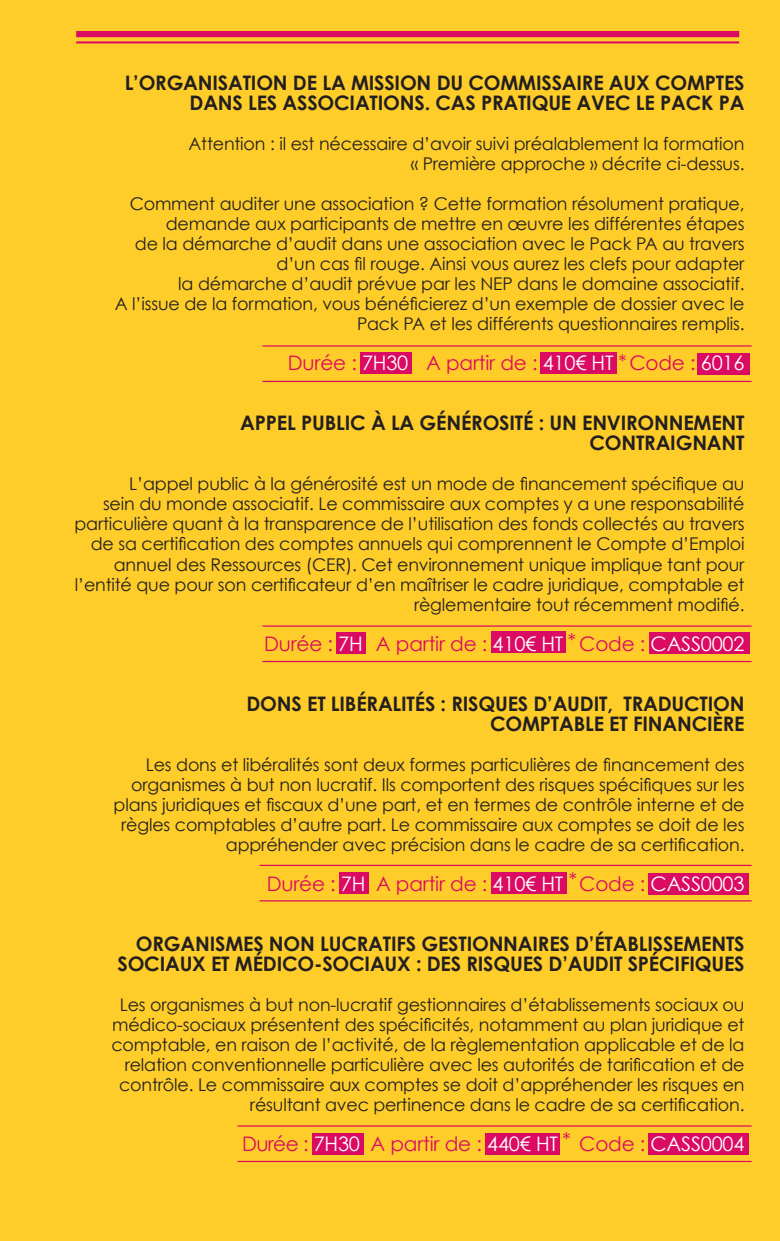
<style>
.page{position:relative;width:780px;height:1241px;background:#fff}
.page>*{position:absolute;margin:0;border:0;box-sizing:border-box;transform-origin:0 0}
.t1{font:700 20px/20px "Century Gothic";letter-spacing:-.01em;color:#231f20;text-align:right}
.t2{font:20px "Century Gothic";letter-spacing:-.01em;color:#db0a62}
.t3{font:17.5px/20px "Century Gothic";letter-spacing:-.01em;color:#231f20;text-align:right}
.s1{color:#fff}
</style>
<div class="page">
<div style="left:0;top:0;width:780px;height:1240px;background:#fecd29"></div>
<div style="left:360px;top:352px;width:52px;height:21px;background:#db0a62"></div>
<div style="left:540px;top:352px;width:77px;height:21px;background:#db0a62"></div>
<div style="left:697px;top:353px;width:52px;height:21px;background:#db0a62"></div>
<div style="left:336px;top:632px;width:29px;height:21px;background:#db0a62"></div>
<div style="left:491px;top:631px;width:74px;height:22px;background:#db0a62"></div>
<div style="left:648px;top:632px;width:101px;height:21px;background:#db0a62"></div>
<div style="left:339px;top:872px;width:29px;height:21px;background:#db0a62"></div>
<div style="left:491px;top:872px;width:76px;height:21px;background:#db0a62"></div>
<div style="left:648px;top:873px;width:100px;height:21px;background:#db0a62"></div>
<div style="left:312px;top:1132px;width:51px;height:22px;background:#db0a62"></div>
<div style="left:485px;top:1132px;width:74px;height:22px;background:#db0a62"></div>
<div style="left:648px;top:1133px;width:100px;height:21px;background:#db0a62"></div>
<div style="left:76px;top:31px;width:663px;height:6px;background:#db0a62"></div>
<hr style="left:76px;top:41px;width:663px;height:2px;background:#db0a62">
<hr style="left:259px;top:900px;width:492px;height:1px;background:#db0a62">
<hr style="left:259px;top:864px;width:492px;height:1px;background:#db0a62">
<hr style="left:237px;top:1160px;width:514px;height:1px;background:#db0a62">
<hr style="left:237px;top:1125px;width:514px;height:1px;background:#db0a62">
<hr style="left:262px;top:660px;width:489px;height:2px;background:#db0a62">
<hr style="left:262px;top:625px;width:489px;height:1px;background:#db0a62">
<hr style="left:262px;top:381px;width:489px;height:1px;background:#db0a62">
<hr style="left:262px;top:345px;width:489px;height:1px;background:#db0a62">
<p class="t1" style="left:125px;top:72px;width:621px">L’ORGANISATION DE LA MISSION DU COMMISSAIRE AUX COMPTES<br>DANS LES ASSOCIATIONS. CAS PRATIQUE AVEC LE PACK PA</p>
<p class="t3" style="left:188px;top:134px;width:557px">Attention : il est nécessaire d’avoir suivi préalablement la formation « Première approche » décrite ci-dessus.</p>
<p class="t3" style="left:115px;top:194px;width:631px">Comment auditer une association ? Cette formation résolument pratique, demande aux participants de mettre en œuvre les différentes étapes<br>de la démarche d’audit dans une association avec le Pack PA au travers d’un cas fil rouge. Ainsi vous aurez les clefs pour adapter<br>la démarche d’audit prévue par les NEP dans le domaine associatif.<br>A l’issue de la formation, vous bénéficierez d’un exemple de dossier avec le Pack PA et les différents questionnaires remplis.</p>
<p class="t2" style="left:288px;top:351px;width:458px">Durée : <span class="s1">7H30</span> A partir de : <span class="s1">410€ HT</span> Code : <span class="s1">6016</span></p>
<p class="t1" style="left:240px;top:412px;width:505px">APPEL PUBLIC À LA GÉNÉROSITÉ : UN ENVIRONNEMENT<br>CONTRAIGNANT</p>
<p class="t3" style="left:74px;top:474px;width:671px">L’appel public à la générosité est un mode de financement spécifique au<br>sein du monde associatif. Le commissaire aux comptes y a une responsabilité particulière quant à la transparence de l’utilisation des fonds collectés au travers de sa certification des comptes annuels qui comprennent le Compte d’Emploi annuel des Ressources (CER). Cet environnement unique implique tant pour l’entité que pour son certificateur d’en maîtriser le cadre juridique, comptable et règlementaire tout récemment modifié.</p>
<p class="t2" style="left:264px;top:631px;width:482px">Durée : <span class="s1">7H</span> A partir de : <span class="s1">410€ HT</span> Code : <span class="s1">CASS0002</span></p>
<p class="t1" style="left:246px;top:692px;width:499px">DONS ET LIBÉRALITÉS : RISQUES D’AUDIT, TRADUCTION<br>COMPTABLE ET FINANCIÈRE</p>
<p class="t3" style="left:114px;top:754px;width:632px">Les dons et libéralités sont deux formes particulières de financement des organismes à but non lucratif. Ils comportent des risques spécifiques sur les plans juridiques et fiscaux d’une part, et en termes de contrôle interne et de règles comptables d’autre part. Le commissaire aux comptes se doit de les appréhender avec précision dans le cadre de sa certification.</p>
<p class="t2" style="left:267px;top:871px;width:479px">Durée : <span class="s1">7H</span> A partir de : <span class="s1">410€ HT</span> Code : <span class="s1">CASS0003</span></p>
<p class="t1" style="left:117px;top:932px;width:628px">ORGANISMES NON LUCRATIFS GESTIONNAIRES D’ÉTABLISSEMENTS<br>SOCIAUX ET MÉDICO-SOCIAUX : DES RISQUES D’AUDIT SPÉCIFIQUES</p>
<p class="t3" style="left:111px;top:994px;width:634px">Les organismes à but non-lucratif gestionnaires d’établissements sociaux ou médico-sociaux présentent des spécificités, notamment au plan juridique et comptable, en raison de l’activité, de la règlementation applicable et de la relation conventionnelle particulière avec les autorités de tarification et de contrôle. Le commissaire aux comptes se doit d’appréhender les risques en résultant avec pertinence dans le cadre de sa certification.</p>
<p class="t2" style="left:242px;top:1131px;width:504px">Durée : <span class="s1">7H30</span> A partir de : <span class="s1">440€ HT</span> Code : <span class="s1">CASS0004</span></p>
</div>
